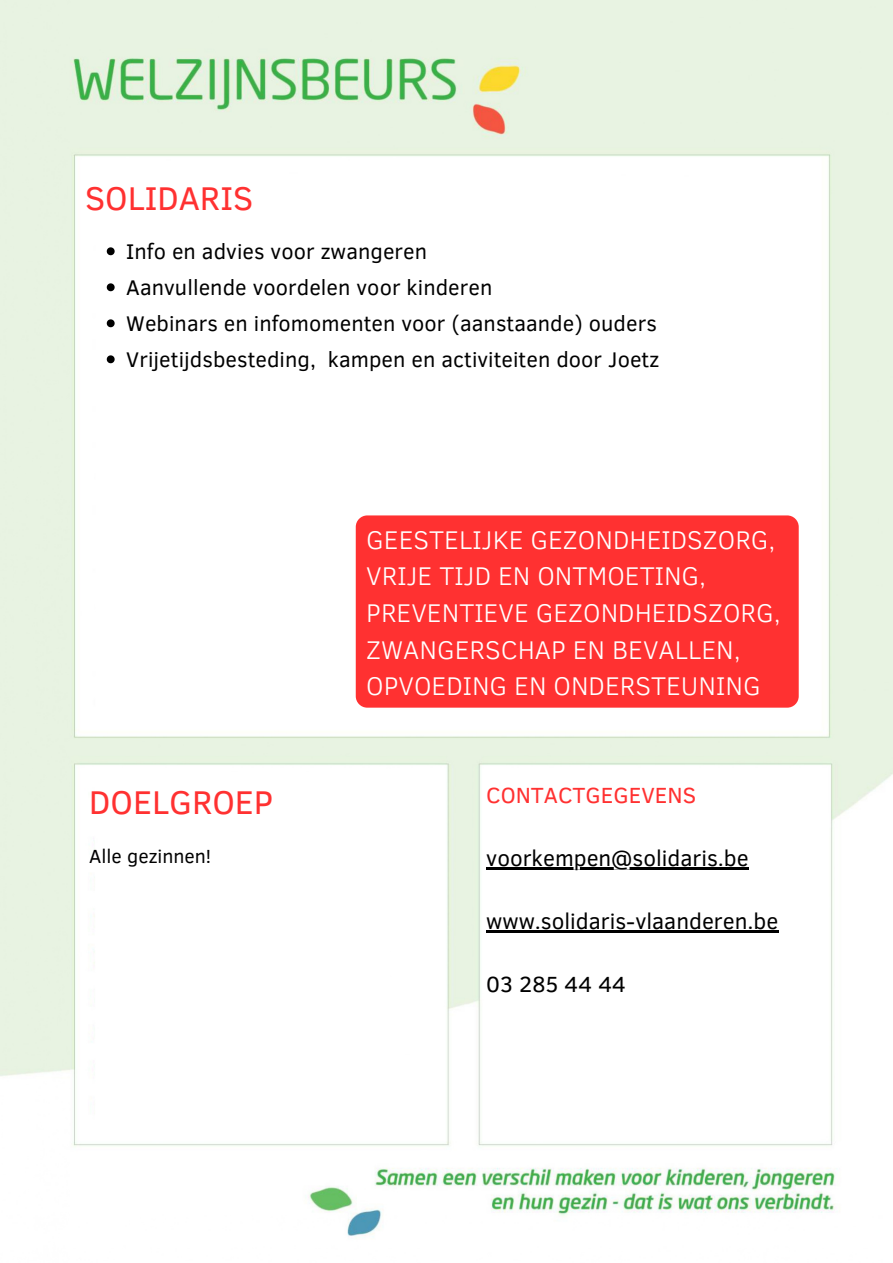
<style>
.page{position:relative;width:893px;height:1263px;background:#fff}
.page>*{position:absolute;margin:0;border:0;box-sizing:border-box;transform-origin:0 0}
.t1{font:33.75px "Clear Sans";color:#ff3131}
.t2{font:300 26.25px/36.6px "Clear Sans";color:#fff}
.t3{font:22.5px "Clear Sans";color:#000}
.t4{font:22.5px "Clear Sans";color:#ff3131}
.t5{font:21.75px/36px "Clear Sans";letter-spacing:.005em;color:#000}
.t6{font:19.5px "Clear Sans";color:#000}
</style>
<div class="page">
<img style="left:0;top:0;width:893px;height:1236px">
<svg style="left:107px;top:247px;width:8px;height:8px"></svg>
<svg style="left:107px;top:283px;width:8px;height:8px"></svg>
<svg style="left:107px;top:319px;width:8px;height:8px"></svg>
<svg style="left:107px;top:355px;width:8px;height:8px"></svg>
<hr style="left:486px;top:867px;width:263px;height:2px;background:#000">
<hr style="left:486px;top:930px;width:292px;height:2px;background:#000">
<div style="left:356px;top:515px;width:442px;height:193px;background:#ff3131"></div>
<h1 class="t1" style="left:85px;top:174px;width:170px">SOLIDARIS</h1>
<p class="t5" style="left:126px;top:232px;width:534px">Info en advies voor zwangeren<br>Aanvullende voordelen voor kinderen<br>Webinars en infomomenten voor (aanstaande) ouders Vrijetijdsbesteding, kampen en activiteiten door Joetz</p>
<h1 class="t1" style="left:89px;top:777px;width:186px">DOELGROEP</h1>
<p class="t6" style="left:89px;top:842px;width:123px">Alle gezinnen!</p>
<p class="t2" style="left:366px;top:520px;width:416px">GEESTELIJKE GEZONDHEIDSZORG,<br>VRIJE TIJD EN ONTMOETING,<br>PREVENTIEVE GEZONDHEIDSZORG,<br>ZWANGERSCHAP EN BEVALLEN,<br>OPVOEDING EN ONDERSTEUNING</p>
<p class="t4" style="left:486px;top:779px;width:211px">CONTACTGEGEVENS</p>
<p class="t3" style="left:486px;top:842px;width:264px">voorkempen@solidaris.be</p>
<p class="t3" style="left:486px;top:905px;width:293px">www.solidaris-vlaanderen.be</p>
<p class="t3" style="left:486px;top:968px;width:141px">03 285 44 44</p>
</div>
